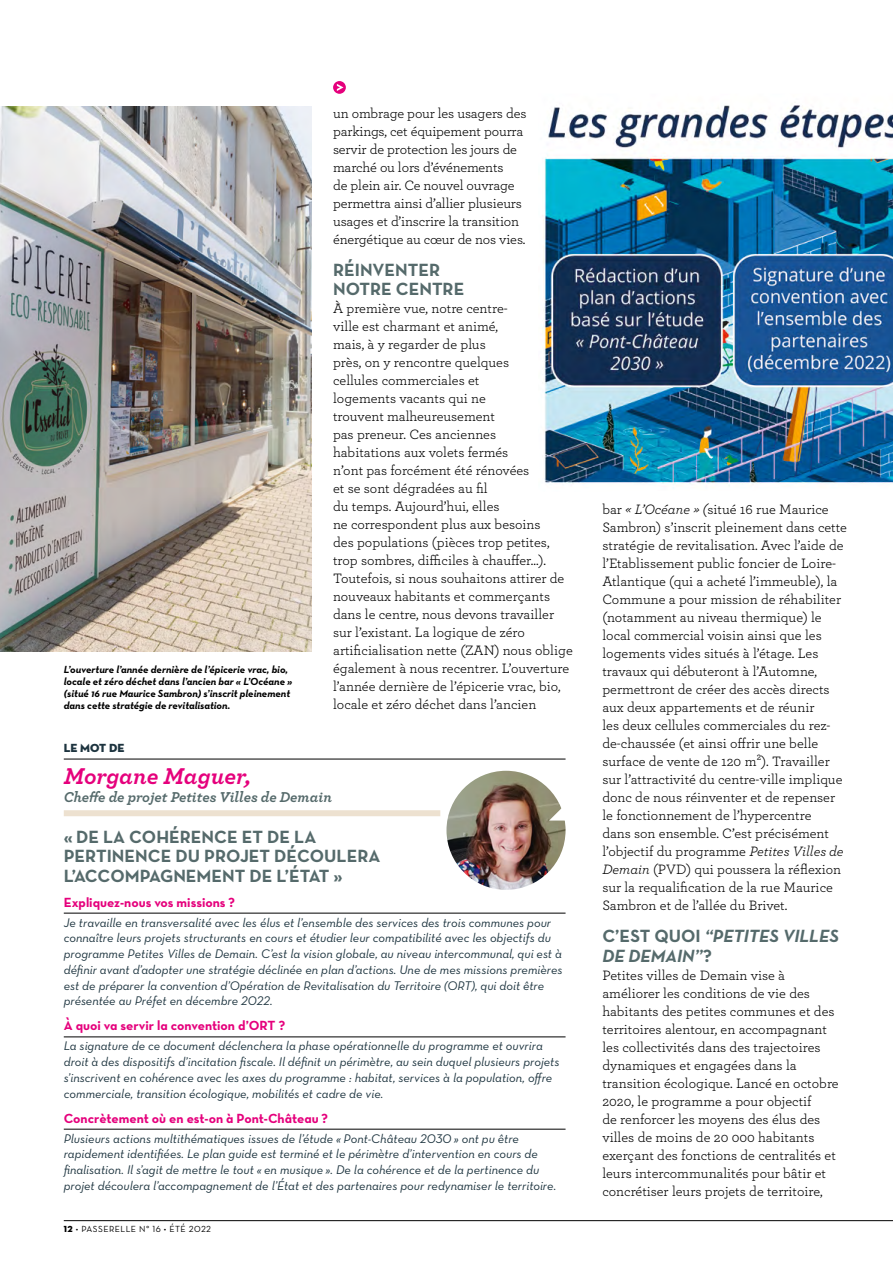
<style>
.page{position:relative;width:893px;height:1263px;background:#fff}
.page>*{position:absolute;margin:0;border:0;box-sizing:border-box;transform-origin:0 0}
.t1{font:italic 700 24px "Archer Pro";color:#e5007c}
.t2{font:700 18px/19.5px "Neutra Text";color:#556a6b}
.t3{font:italic 700 18px/19.5px "Neutra Text";color:#556a6b}
.t4{font:italic 700 15px "Archer Pro";color:#556a6b}
.t5{font:14.25px/18px "Archer Pro";color:#000}
.t6{font:13.5px "Neutra Text Bold Alt";color:#e5007c}
.t7{font:12.75px/15.8px "Neutra Text Book Italic Alt";color:#1d343f}
.t8{font:12px "Neutra Disp Titling";color:#1d343f}
.t9{font:italic 700 10.5px/12px "Neutra Text";color:#000}
.t10{font:9px "Neutra Text Book Alt";letter-spacing:.05em;color:#000}
.s1{font-family:"Neutra Disp Titling"}
.s2{font-style:italic}
.s3{font-style:normal}
</style>
<div class="page">
<hr style="left:64px;top:759px;width:502px;height:1px;background:#000">
<div style="left:64px;top:810px;width:376px;height:6px;background:#ede1d0"></div>
<hr style="left:64px;top:913px;width:502px;height:1px;background:#000">
<hr style="left:64px;top:1037px;width:502px;height:1px;background:#000">
<hr style="left:64px;top:1129px;width:502px;height:1px;background:#000">
<svg style="left:333px;top:81px;width:13px;height:13px"></svg>
<svg style="left:337px;top:84px;width:6px;height:7px"></svg>
<img style="left:0;top:106px;width:312px;height:545px">
<img style="left:542px;top:105px;width:351px;height:381px">
<hr style="left:64px;top:1220px;width:829px;height:1px;background:#000">
<img style="left:446px;top:771px;width:120px;height:119px;border-radius:60px">
<svg style="left:549px;top:804px;width:16px;height:16px"></svg>
<p class="t9" style="left:64px;top:663px;width:230px">L’ouverture l’année dernière de l’épicerie vrac, bio, locale et zéro déchet dans l’ancien bar « L’Océane » (situé 16 rue Maurice Sambron) s’inscrit pleinement dans cette stratégie de revitalisation.</p>
<p class="t5" style="left:333px;top:103px;width:195px">un ombrage pour les usagers des parkings, cet équipement pourra servir de protection les jours de marché ou lors d’événements<br>de plein air. Ce nouvel ouvrage permettra ainsi d’allier plusieurs usages et d’inscrire la transition énergétique au cœur de nos vies.</p>
<p class="t2" style="left:333px;top:260px;width:133px">RÉINVENTER<br>NOTRE CENTRE</p>
<p class="t5" style="left:333px;top:299px;width:241px">À première vue, notre centre-<br>ville est charmant et animé,<br>mais, à y regarder de plus<br>près, on y rencontre quelques<br>cellules commerciales et<br>logements vacants qui ne<br>trouvent malheureusement<br>pas preneur. Ces anciennes<br>habitations aux volets fermés<br>n’ont pas forcément été rénovées<br>et se sont dégradées au fil<br>du temps. Aujourd’hui, elles<br>ne correspondent plus aux besoins<br>des populations (pièces trop petites, trop sombres, difficiles à chauffer...).<br>Toutefois, si nous souhaitons attirer de nouveaux habitants et commerçants dans le centre, nous devons travailler sur l’existant. La logique de zéro artificialisation nette (ZAN) nous oblige également à nous recentrer. L’ouverture l’année dernière de l’épicerie vrac, bio, locale et zéro déchet dans l’ancien</p>
<p class="t8" style="left:64px;top:741px;width:62px">LE MOT DE</p>
<h1 class="t1" style="left:64px;top:757px;width:189px">Morgane Maguer,</h1>
<p class="t4" style="left:64px;top:785px;width:270px">Cheffe de projet Petites Villes de Demain</p>
<p class="t2" style="left:64px;top:826px;width:318px">« DE LA COHÉRENCE ET DE LA<br>PERTINENCE DU PROJET DÉCOULERA<br>L’ACCOMPAGNEMENT DE L’ÉTAT »</p>
<p class="t6" style="left:64px;top:893px;width:173px">Expliquez-nous vos missions ?</p>
<p class="t7" style="left:64px;top:914px;width:500px">Je travaille en transversalité avec les élus et l’ensemble des services des trois communes pour connaître leurs projets structurants en cours et étudier leur compatibilité avec les objectifs du programme Petites Villes de Demain. C’est la vision globale, au niveau intercommunal, qui est à définir avant d’adopter une stratégie déclinée en plan d’actions. Une de mes missions premières est de préparer la convention d’Opération de Revitalisation du Territoire (ORT), qui doit être présentée au Préfet en décembre 2022.</p>
<p class="t6" style="left:64px;top:1017px;width:223px">À quoi va servir la convention d’ORT ?</p>
<p class="t7" style="left:64px;top:1038px;width:497px">La signature de ce document déclenchera la phase opérationnelle du programme et ouvrira droit à des dispositifs d’incitation fiscale. Il définit un périmètre, au sein duquel plusieurs projets s’inscrivent en cohérence avec les axes du programme : habitat, services à la population, offre commerciale, transition écologique, mobilités et cadre de vie.</p>
<p class="t6" style="left:64px;top:1109px;width:266px">Concrètement où en est-on à Pont-Château ?</p>
<p class="t7" style="left:64px;top:1130px;width:494px">Plusieurs actions multithématiques issues de l’étude « Pont-Château 2030 » ont pu être rapidement identifiées. Le plan guide est terminé et le périmètre d’intervention en cours de finalisation. Il s’agit de mettre le tout « en musique ». De la cohérence et de la pertinence du projet découlera l’accompagnement de l’État et des partenaires pour redynamiser le territoire.</p>
<p class="t10" style="left:64px;top:1223px;width:149px"><span class="s1">12</span> • PASSERELLE N° 16 • ÉTÉ 2022</p>
<p class="t5" style="left:602px;top:500px;width:246px">bar <span class="s2">« L’Océane » (</span>situé 16 rue Maurice Sambron) s’inscrit pleinement dans cette stratégie de revitalisation. Avec l’aide de l’Etablissement public foncier de Loire-Atlantique (qui a acheté l’immeuble), la Commune a pour mission de réhabiliter (notamment au niveau thermique) le local commercial voisin ainsi que les logements vides situés à l’étage. Les travaux qui débuteront à l’Automne, permettront de créer des accès directs aux deux appartements et de réunir<br>les deux cellules commerciales du rez&shy;de-chaussée (et ainsi offrir une belle surface de vente de 120 m²). Travailler sur l’attractivité du centre-ville implique donc de nous réinventer et de repenser le fonctionnement de l’hypercentre<br>dans son ensemble. C’est précisément l’objectif du programme <span class="s2">Petites Villes de Demain</span> (PVD) qui poussera la réflexion sur la requalification de la rue Maurice Sambron et de l’allée du Brivet.</p>
<p class="t3" style="left:602px;top:926px;width:238px"><span class="s3">C’EST QUOI</span> “PETITES VILLES<br>DE DEMAIN”<span class="s3">?</span></p>
<p class="t5" style="left:602px;top:965px;width:238px">Petites villes de Demain vise à améliorer les conditions de vie des habitants des petites communes et des territoires alentour, en accompagnant les collectivités dans des trajectoires dynamiques et engagées dans la transition écologique. Lancé en octobre 2020, le programme a pour objectif<br>de renforcer les moyens des élus des villes de moins de 20 000 habitants exerçant des fonctions de centralités et leurs intercommunalités pour bâtir et concrétiser leurs projets de territoire,</p>
</div>
